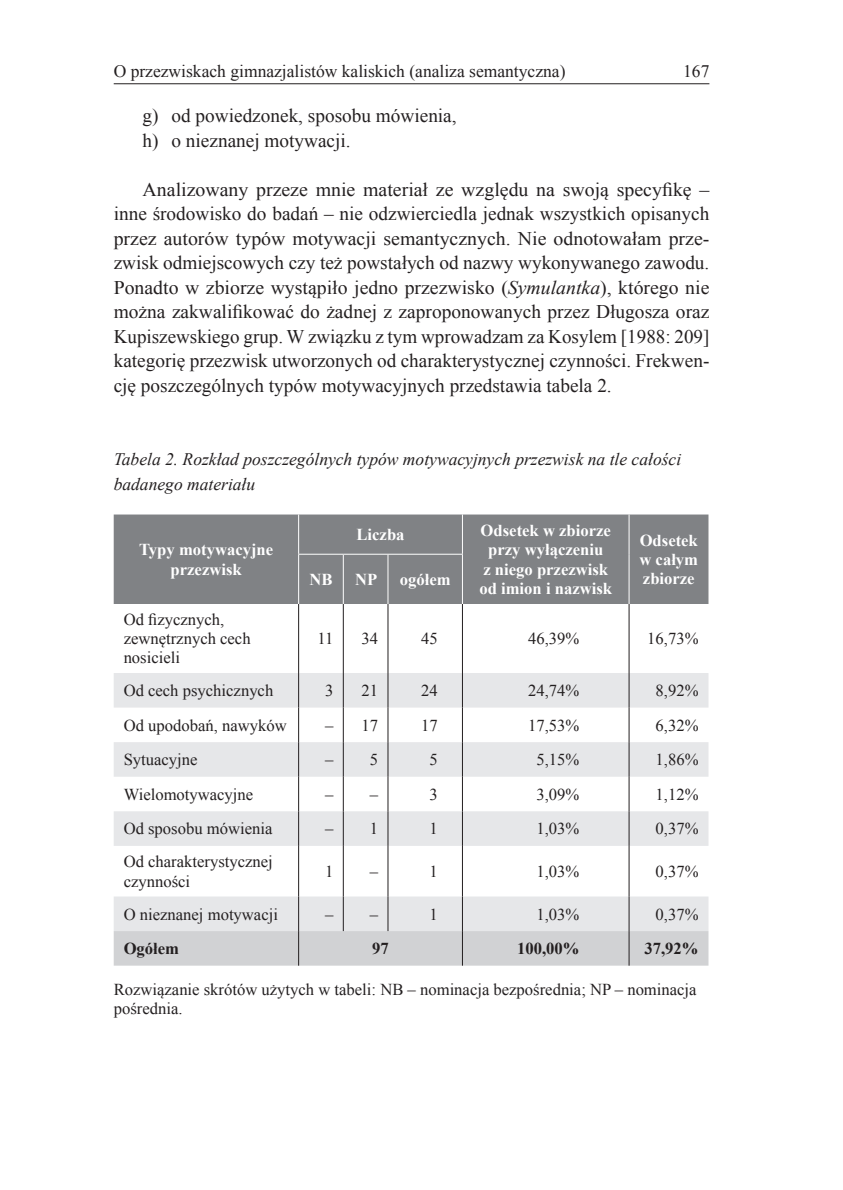
<style>
.page{position:relative;width:843px;height:1190px;background:#fff}
.page>*{position:absolute;margin:0;border:0;box-sizing:border-box;transform-origin:0 0}
.t1{font:19.25px/24.5px "Times New Roman";color:#231f20}
.t2{font:italic 17.5px/24.5px "Times New Roman";color:#231f20}
.t3{font:17.5px "Times New Roman";color:#231f20}
.t4{font:16.62px/19.2px "Times New Roman";color:#231f20}
.t5{font:700 16.62px/19.2px "Times New Roman";color:#fff;text-align:center}
.t6{font:700 16.62px "Times New Roman";color:#231f20}
.s1{font-style:italic}
</style>
<div class="page">
<hr style="left:114px;top:83px;width:595px;height:1px;background:#231f20">
<div style="left:114px;top:514px;width:594px;height:90px;background:#808285"></div>
<svg style="left:114px;top:673px;width:594px;height:258px;fill:#e6e7e9"></svg>
<div style="left:114px;top:931px;width:594px;height:34px;background:#d1d2d4"></div>
<hr style="left:298px;top:514px;width:1px;height:40px;background:#fff">
<hr style="left:462px;top:514px;width:1px;height:40px;background:#fff">
<hr style="left:628px;top:514px;width:1px;height:40px;background:#fff">
<hr style="left:628px;top:554px;width:1px;height:50px;background:#fff">
<hr style="left:298px;top:554px;width:1px;height:50px;background:#fff">
<hr style="left:462px;top:554px;width:1px;height:50px;background:#fff">
<hr style="left:298px;top:554px;width:45px;height:1px;background:#fff">
<hr style="left:343px;top:554px;width:45px;height:1px;background:#fff">
<hr style="left:343px;top:554px;width:1px;height:50px;background:#fff">
<hr style="left:388px;top:554px;width:75px;height:1px;background:#fff">
<hr style="left:387px;top:554px;width:1px;height:50px;background:#fff">
<hr style="left:298px;top:604px;width:1px;height:69px;background:#231f20">
<hr style="left:343px;top:604px;width:1px;height:69px;background:#231f20">
<hr style="left:387px;top:604px;width:1px;height:69px;background:#231f20">
<hr style="left:462px;top:604px;width:1px;height:69px;background:#231f20">
<hr style="left:628px;top:604px;width:1px;height:69px;background:#231f20">
<hr style="left:298px;top:673px;width:1px;height:34px;background:#231f20">
<hr style="left:343px;top:673px;width:1px;height:34px;background:#231f20">
<hr style="left:387px;top:673px;width:1px;height:34px;background:#231f20">
<hr style="left:462px;top:673px;width:1px;height:34px;background:#231f20">
<hr style="left:628px;top:673px;width:1px;height:34px;background:#231f20">
<hr style="left:298px;top:707px;width:1px;height:35px;background:#231f20">
<hr style="left:343px;top:707px;width:1px;height:35px;background:#231f20">
<hr style="left:387px;top:707px;width:1px;height:35px;background:#231f20">
<hr style="left:462px;top:707px;width:1px;height:35px;background:#231f20">
<hr style="left:628px;top:707px;width:1px;height:35px;background:#231f20">
<hr style="left:298px;top:742px;width:1px;height:35px;background:#231f20">
<hr style="left:343px;top:742px;width:1px;height:35px;background:#231f20">
<hr style="left:387px;top:742px;width:1px;height:35px;background:#231f20">
<hr style="left:462px;top:742px;width:1px;height:35px;background:#231f20">
<hr style="left:628px;top:742px;width:1px;height:35px;background:#231f20">
<hr style="left:298px;top:777px;width:1px;height:34px;background:#231f20">
<hr style="left:343px;top:777px;width:1px;height:34px;background:#231f20">
<hr style="left:387px;top:777px;width:1px;height:34px;background:#231f20">
<hr style="left:462px;top:777px;width:1px;height:34px;background:#231f20">
<hr style="left:628px;top:777px;width:1px;height:34px;background:#231f20">
<hr style="left:298px;top:811px;width:1px;height:35px;background:#231f20">
<hr style="left:343px;top:811px;width:1px;height:35px;background:#231f20">
<hr style="left:387px;top:811px;width:1px;height:35px;background:#231f20">
<hr style="left:462px;top:811px;width:1px;height:35px;background:#231f20">
<hr style="left:628px;top:811px;width:1px;height:35px;background:#231f20">
<hr style="left:298px;top:846px;width:1px;height:50px;background:#231f20">
<hr style="left:343px;top:846px;width:1px;height:50px;background:#231f20">
<hr style="left:387px;top:846px;width:1px;height:50px;background:#231f20">
<hr style="left:462px;top:846px;width:1px;height:50px;background:#231f20">
<hr style="left:628px;top:846px;width:1px;height:50px;background:#231f20">
<hr style="left:298px;top:896px;width:1px;height:35px;background:#231f20">
<hr style="left:343px;top:896px;width:1px;height:35px;background:#231f20">
<hr style="left:387px;top:896px;width:1px;height:35px;background:#231f20">
<hr style="left:462px;top:896px;width:1px;height:35px;background:#231f20">
<hr style="left:628px;top:896px;width:1px;height:35px;background:#231f20">
<hr style="left:298px;top:931px;width:1px;height:34px;background:#231f20">
<hr style="left:462px;top:931px;width:1px;height:34px;background:#231f20">
<hr style="left:628px;top:931px;width:1px;height:34px;background:#231f20">
<p class="t3" style="left:114px;top:60px;width:453px">O przezwiskach gimnazjalistów kaliskich (analiza semantyczna)</p>
<p class="t3" style="left:683px;top:60px;width:28px">167</p>
<p class="t1" style="left:143px;top:103px;width:315px">g) od powiedzonek, sposobu mówienia, h) o nieznanej motywacji.</p>
<p class="t1" style="left:114px;top:177px;width:597px;text-align:justify;text-indent:29px">Analizowany przeze mnie materiał ze względu na swoją specyfikę – inne środowisko do badań – nie odzwierciedla jednak wszystkich opisanych przez autorów typów motywacji semantycznych. Nie odnotowałam prze&shy;zwisk odmiejscowych czy też powstałych od nazwy wykonywanego zawodu.<br>Ponadto w zbiorze wystąpiło jedno przezwisko (<span class="s1">Symulantka</span>), którego nie można zakwalifikować do żadnej z zaproponowanych przez Długosza oraz Kupiszewskiego grup. W związku z tym wprowadzam za Kosylem [1988: 209] kategorię przezwisk utworzonych od charakterystycznej czynności. Frekwen&shy;cję poszczególnych typów motywacyjnych przedstawia tabela 2.</p>
<p class="t2" style="left:114px;top:447px;width:569px">Tabela 2. Rozkład poszczególnych typów motywacyjnych przezwisk na tle całości badanego materiału</p>
<p class="t5" style="left:139px;top:540px;width:136px">Typy motywacyjne przezwisk</p>
<p class="t4" style="left:124px;top:609px;width:128px">Od fizycznych, zewnętrznych cech nosicieli</p>
<p class="t5" style="left:356px;top:524px;width:50px">Liczba</p>
<p class="t5" style="left:479px;top:520px;width:134px">Odsetek w zbiorze przy wyłączeniu<br>z niego przezwisk od imion i nazwisk</p>
<p class="t5" style="left:639px;top:530px;width:60px;text-align:left">Odsetek w całym</p>
<p class="t5" style="left:309px;top:569px;width:25px">NB</p>
<p class="t5" style="left:355px;top:569px;width:24px">NP</p>
<p class="t5" style="left:400px;top:569px;width:52px">ogółem</p>
<p class="t5" style="left:642px;top:568px;width:53px">zbiorze</p>
<p class="t4" style="left:317px;top:628px;width:18px">11</p>
<p class="t4" style="left:361px;top:628px;width:18px">34</p>
<p class="t4" style="left:421px;top:628px;width:18px">45</p>
<p class="t4" style="left:528px;top:628px;width:53px">46,39%</p>
<p class="t4" style="left:647px;top:628px;width:53px">16,73%</p>
<p class="t4" style="left:124px;top:680px;width:151px">Od cech psychicznych</p>
<p class="t4" style="left:325px;top:680px;width:10px">3</p>
<p class="t4" style="left:361px;top:680px;width:18px">21</p>
<p class="t4" style="left:421px;top:680px;width:18px">24</p>
<p class="t4" style="left:528px;top:680px;width:53px">24,74%</p>
<p class="t4" style="left:655px;top:680px;width:44px">8,92%</p>
<p class="t4" style="left:124px;top:715px;width:164px">Od upodobań, nawyków</p>
<p class="t4" style="left:325px;top:715px;width:54px">– 17</p>
<p class="t4" style="left:421px;top:715px;width:18px">17</p>
<p class="t4" style="left:528px;top:715px;width:53px">17,53%</p>
<p class="t4" style="left:655px;top:715px;width:44px">6,32%</p>
<p class="t4" style="left:124px;top:750px;width:75px">Sytuacyjne</p>
<p class="t4" style="left:325px;top:750px;width:54px">– 5</p>
<p class="t4" style="left:429px;top:750px;width:10px">5</p>
<p class="t4" style="left:536px;top:750px;width:44px">5,15%</p>
<p class="t4" style="left:655px;top:750px;width:44px">1,86%</p>
<p class="t4" style="left:124px;top:784px;width:131px">Wielomotywacyjne</p>
<p class="t4" style="left:325px;top:784px;width:54px">– –</p>
<p class="t4" style="left:429px;top:784px;width:10px">3</p>
<p class="t4" style="left:536px;top:784px;width:44px">3,09%</p>
<p class="t4" style="left:655px;top:784px;width:44px">1,12%</p>
<p class="t4" style="left:124px;top:819px;width:150px">Od sposobu mówienia</p>
<p class="t4" style="left:325px;top:819px;width:54px">– 1</p>
<p class="t4" style="left:429px;top:819px;width:10px">1</p>
<p class="t4" style="left:536px;top:819px;width:44px">1,03%</p>
<p class="t4" style="left:655px;top:819px;width:44px">0,37%</p>
<p class="t4" style="left:124px;top:852px;width:151px">Od charakterystycznej czynności</p>
<p class="t4" style="left:325px;top:861px;width:10px">1</p>
<p class="t4" style="left:370px;top:861px;width:10px">–</p>
<p class="t4" style="left:429px;top:861px;width:10px">1</p>
<p class="t4" style="left:536px;top:861px;width:44px">1,03%</p>
<p class="t4" style="left:655px;top:861px;width:44px">0,37%</p>
<p class="t4" style="left:124px;top:904px;width:156px">O nieznanej motywacji</p>
<p class="t4" style="left:325px;top:904px;width:54px">– –</p>
<p class="t4" style="left:429px;top:904px;width:10px">1</p>
<p class="t4" style="left:536px;top:904px;width:44px">1,03%</p>
<p class="t4" style="left:655px;top:904px;width:44px">0,37%</p>
<p class="t6" style="left:124px;top:937px;width:57px">Ogółem</p>
<p class="t6" style="left:372px;top:937px;width:18px">97</p>
<p class="t6" style="left:517px;top:937px;width:64px">100,00%</p>
<p class="t6" style="left:644px;top:937px;width:56px">37,92%</p>
<p class="t4" style="left:114px;top:979px;width:584px">Rozwiązanie skrótów użytych w tabeli: NB – nominacja bezpośrednia; NP – nominacja pośrednia.</p>
</div>
